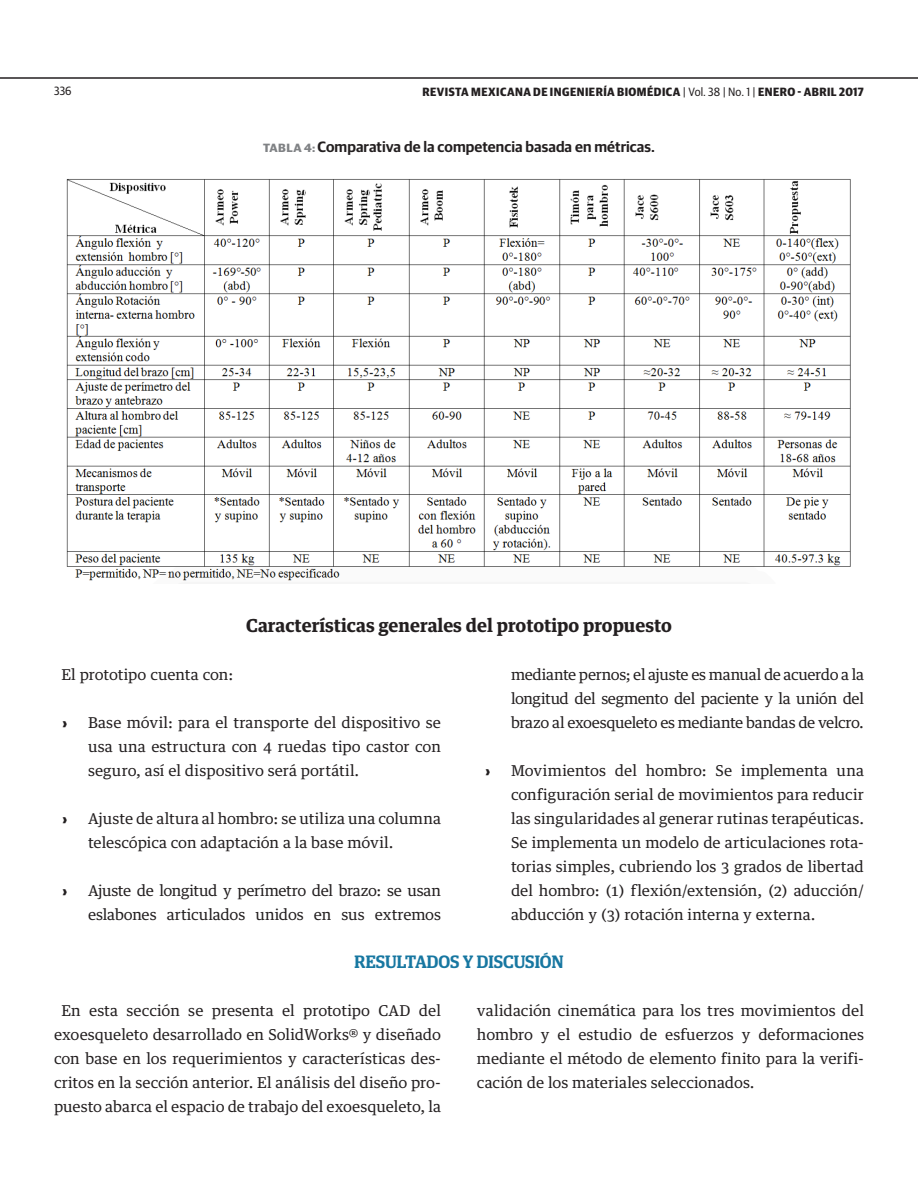
<style>
.page{position:relative;width:918px;height:1188px;background:#fff}
.page>*{position:absolute;margin:0;border:0;box-sizing:border-box;transform-origin:0 0}
.Subcabeza_centrada{font:700 18px "Guardian Egyptian Text";color:#231f20}
.Subcabeza{font:500 18px "Guardian Egyptian Display";color:#1777a1}
.Listado_Texto{font:15px/24px "Guardian Egyptian Text";letter-spacing:-.005em;color:#231f20;text-align:justify}
.Texto{font:15px/24px "Guardian Egyptian Text";letter-spacing:.005em;color:#231f20;text-align:center}
.Etiqueta_Tabla{font:600 15px "Guardian Sans";letter-spacing:.005em;color:#231f20}
.Listado_Texto-2{font:900 15px "Guardian Sans";color:#231f20}
.t1{font:700 12px "Guardian Sans Narrow";letter-spacing:.04em;color:#231f20}
.t2{font:12px "Guardian Sans Narrow";color:#231f20}
.s1{font-weight:400}
.s2{font-weight:700;font-size:12px;color:#808285}
</style>
<div class="page">
<hr style="left:0;top:77px;width:918px;height:2px;background:#231f20">
<img style="left:66px;top:179px;width:785px;height:402px">
<p class="t2" style="left:54px;top:82px;width:19px">336</p>
<p class="t1" style="left:422px;top:83px;width:443px">REVISTA MEXICANA DE INGENIERÍA BIOMÉDICA <span class="s1">| Vol. 38 | No. 1 |</span> ENERO - ABRIL 2017</p>
<p class="Etiqueta_Tabla" style="left:263px;top:135px;width:394px"><span class="s2">TABLA 4:</span> Comparativa de la competencia basada en métricas.</p>
<p class="Subcabeza_centrada" style="left:246px;top:610px;width:427px">Características generales del prototipo propuesto</p>
<p class="Texto" style="left:61px;top:661px;width:173px">El prototipo cuenta con:</p>
<p class="Listado_Texto-2" style="left:63px;top:711px;width:6px">›</p>
<p class="Listado_Texto" style="left:88px;top:709px;width:354px">Base móvil: para el transporte del dispositivo se usa una estructura con 4 ruedas tipo castor con seguro, así el dispositivo será portátil.</p>
<p class="Listado_Texto-2" style="left:63px;top:807px;width:6px">›</p>
<p class="Listado_Texto" style="left:88px;top:805px;width:355px">Ajuste de altura al hombro: se utiliza una columna telescópica con adaptación a la base móvil.</p>
<p class="Listado_Texto-2" style="left:63px;top:879px;width:6px">›</p>
<p class="Listado_Texto" style="left:88px;top:877px;width:355px">Ajuste de longitud y perímetro del brazo: se usan eslabones articulados unidos en sus extremos</p>
<p class="Listado_Texto" style="left:511px;top:661px;width:355px">mediante pernos; el ajuste es manual de acuerdo a la longitud del segmento del paciente y la unión del brazo al exoesqueleto es mediante bandas de velcro.</p>
<p class="Listado_Texto-2" style="left:486px;top:759px;width:6px">›</p>
<p class="Listado_Texto" style="left:511px;top:757px;width:355px">Movimientos del hombro: Se implementa una configuración serial de movimientos para reducir las singularidades al generar rutinas terapéuticas.<br>Se implementa un modelo de articulaciones rota&shy;torias simples, cubriendo los 3 grados de libertad del hombro: (1) flexión/extensión, (2) aducción/ abducción y (3) rotación interna y externa.</p>
<p class="Subcabeza" style="left:355px;top:951px;width:210px">RESULTADOS Y DISCUSIÓN</p>
<p class="Texto" style="left:54px;top:997px;width:389px">En esta sección se presenta el prototipo CAD del exoesqueleto desarrollado en SolidWorks® y diseñado con base en los requerimientos y características des&shy;critos en la sección anterior. El análisis del diseño pro&shy;puesto abarca el espacio de trabajo del exoesqueleto, la</p>
<p class="Texto" style="left:477px;top:997px;width:389px;text-align:justify">validación cinemática para los tres movimientos del hombro y el estudio de esfuerzos y deformaciones mediante el método de elemento finito para la verifi&shy;cación de los materiales seleccionados.</p>
</div>
